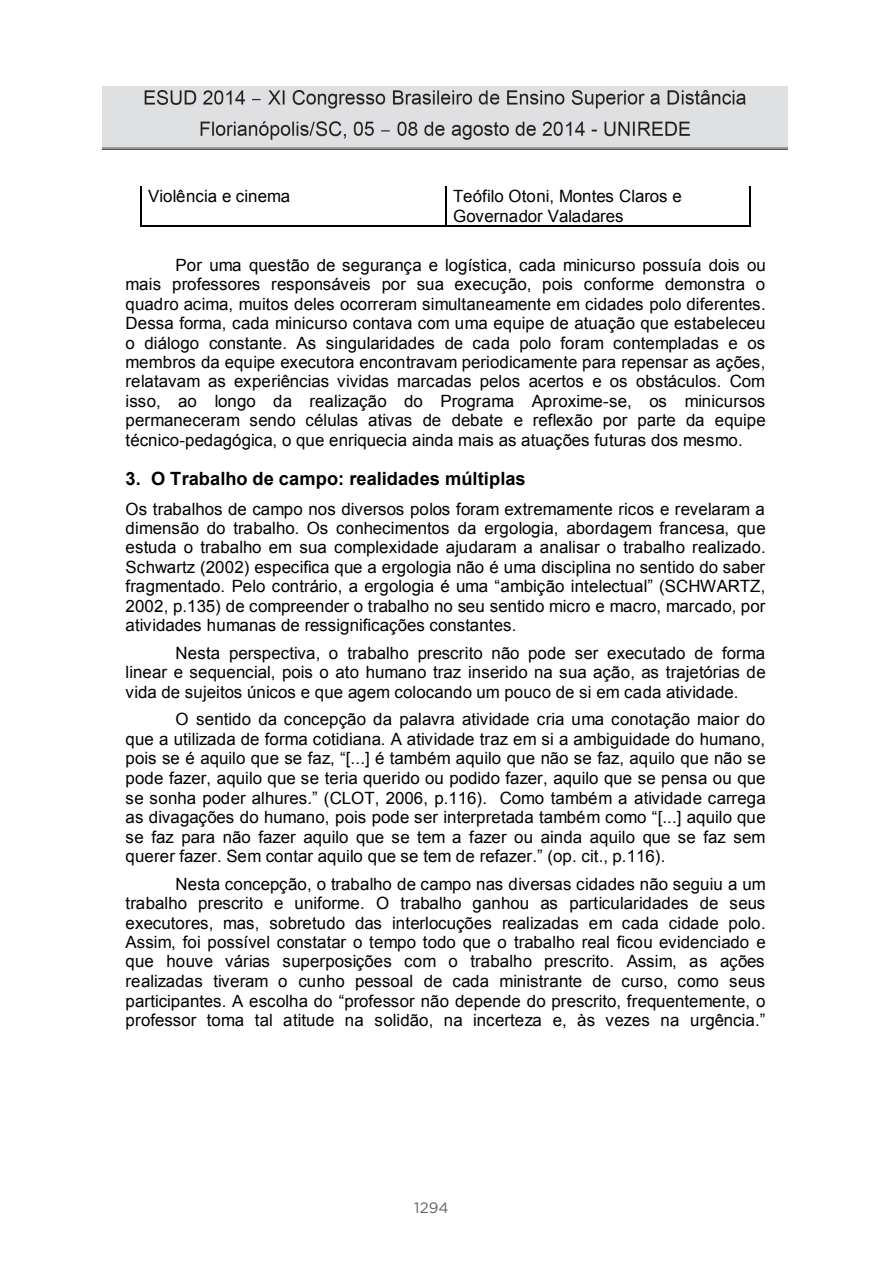
<style>
.page{position:relative;width:893px;height:1263px;background:#fff}
.page>*{position:absolute;margin:0;border:0;box-sizing:border-box;transform-origin:0 0}
.t1{font:700 18.3px "Arial";color:#000}
.t2{font:16.95px/19.5px "Arial";color:#000;text-align:justify}
.t3{font:15px "Gotham";color:#636366}
</style>
<div class="page">
<img style="left:102px;top:86px;width:685px;height:64px">
<svg style="left:140px;top:186px;width:611px;height:41px"></svg>
<p class="t2" style="left:148px;top:187px;width:143px">Violência e cinema</p>
<p class="t2" style="left:453px;top:187px;width:230px">Teófilo Otoni, Montes Claros e<br>Governador Valadares</p>
<p class="t2" style="left:125px;top:255px;width:642px;text-indent:50px">Por uma questão de segurança e logística, cada minicurso possuía dois ou mais professores responsáveis por sua execução, pois conforme demonstra o quadro acima, muitos deles ocorreram simultaneamente em cidades polo diferentes.<br>Dessa forma, cada minicurso contava com uma equipe de atuação que estabeleceu o diálogo constante. As singularidades de cada polo foram contempladas e os membros da equipe executora encontravam periodicamente para repensar as ações, relatavam as experiências vividas marcadas pelos acertos e os obstáculos. Com isso, ao longo da realização do Programa Aproxime-se, os minicursos permaneceram sendo células ativas de debate e reflexão por parte da equipe técnico-pedagógica, o que enriquecia ainda mais as atuações futuras dos mesmo.</p>
<p class="t1" style="left:126px;top:467px;width:402px">3. O Trabalho de campo: realidades múltiplas</p>
<p class="t2" style="left:126px;top:499px;width:642px">Os trabalhos de campo nos diversos polos foram extremamente ricos e revelaram a dimensão do trabalho. Os conhecimentos da ergologia, abordagem francesa, que estuda o trabalho em sua complexidade ajudaram a analisar o trabalho realizado.<br>Schwartz (2002) especifica que a ergologia não é uma disciplina no sentido do saber fragmentado. Pelo contrário, a ergologia é uma “ambição intelectual” (SCHWARTZ, 2002, p.135) de compreender o trabalho no seu sentido micro e macro, marcado, por atividades humanas de ressignificações constantes.</p>
<p class="t2" style="left:126px;top:643px;width:642px;text-indent:50px">Nesta perspectiva, o trabalho prescrito não pode ser executado de forma linear e sequencial, pois o ato humano traz inserido na sua ação, as trajetórias de vida de sujeitos únicos e que agem colocando um pouco de si em cada atividade.</p>
<p class="t2" style="left:126px;top:710px;width:642px;text-indent:50px">O sentido da concepção da palavra atividade cria uma conotação maior do que a utilizada de forma cotidiana. A atividade traz em si a ambiguidade do humano, pois se é aquilo que se faz, “[...] é também aquilo que não se faz, aquilo que não se pode fazer, aquilo que se teria querido ou podido fazer, aquilo que se pensa ou que se sonha poder alhures.” (CLOT, 2006, p.116). Como também a atividade carrega as divagações do humano, pois pode ser interpretada também como “[...] aquilo que se faz para não fazer aquilo que se tem a fazer ou ainda aquilo que se faz sem querer fazer. Sem contar aquilo que se tem de refazer.” (op. cit., p.116).</p>
<p class="t2" style="left:126px;top:874px;width:642px;text-indent:50px">Nesta concepção, o trabalho de campo nas diversas cidades não seguiu a um trabalho prescrito e uniforme. O trabalho ganhou as particularidades de seus executores, mas, sobretudo das interlocuções realizadas em cada cidade polo.<br>Assim, foi possível constatar o tempo todo que o trabalho real ficou evidenciado e que houve várias superposições com o trabalho prescrito. Assim, as ações realizadas tiveram o cunho pessoal de cada ministrante de curso, como seus participantes. A escolha do “professor não depende do prescrito, frequentemente, o professor toma tal atitude na solidão, na incerteza e, às vezes na urgência.”</p>
<p class="t3" style="left:414px;top:1197px;width:36px">1294</p>
</div>
